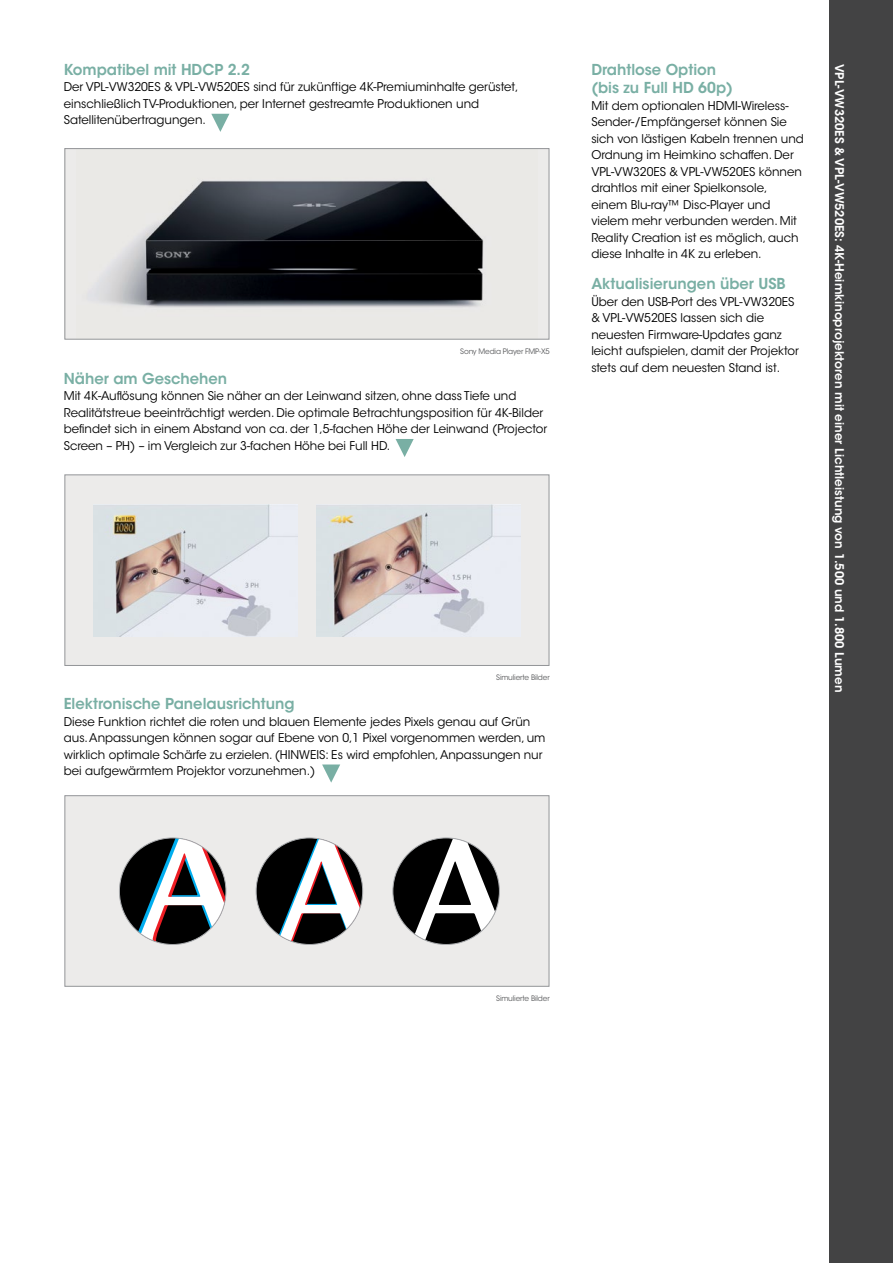
<style>
.page{position:relative;width:893px;height:1263px;background:#fff}
.page>*{position:absolute;margin:0;border:0;box-sizing:border-box;transform-origin:0 0}
.t1{font:600 15px/18px "ITC Avant Garde Std";color:#79afa4}
.t2{font:12px/16.5px "ITC Avant Garde Std";color:#000}
.t3{font:600 12px "ITC Avant Garde Std";color:#fff}
.t4{font:7.5px "ITC Avant Garde Std";letter-spacing:-.02em;color:#58595b}
</style>
<div class="page">
<div style="left:829px;top:0;width:64px;height:1263px;background:#434344"></div>
<svg style="left:211px;top:114px;width:18px;height:18px"></svg>
<svg style="left:396px;top:439px;width:18px;height:18px"></svg>
<svg style="left:322px;top:764px;width:18px;height:19px"></svg>
<div style="left:65px;top:149px;width:484px;height:190px;background:#ecebea"></div>
<img style="left:88px;top:180px;width:396px;height:128px">
<div style="left:64px;top:148px;width:485px;height:192px;border:1px solid #939598"></div>
<div style="left:64px;top:795px;width:485px;height:192px;background:#ecebea;border:1px solid #939598"></div>
<div style="left:64px;top:474px;width:485px;height:192px;background:#ecebea;border:1px solid #939598"></div>
<svg style="left:119px;top:839px;width:107px;height:105px"></svg>
<svg style="left:257px;top:839px;width:106px;height:105px"></svg>
<svg style="left:394px;top:839px;width:105px;height:105px"></svg>
<img style="left:316px;top:505px;width:205px;height:132px">
<img style="left:93px;top:505px;width:205px;height:132px">
<p class="t1" style="left:64px;top:60px;width:188px">Kompatibel mit HDCP 2.2</p>
<p class="t2" style="left:64px;top:79px;width:456px">Der VPL-VW320ES &amp; VPL-VW520ES sind für zukünftige 4K-Premiuminhalte gerüstet, einschließlich TV-Produktionen, per Internet gestreamte Produktionen und<br>Satellitenübertragungen.</p>
<p class="t4" style="left:460px;top:346px;width:91px">Sony Media Player FMP-X5</p>
<p class="t1" style="left:64px;top:369px;width:165px">Näher am Geschehen</p>
<p class="t2" style="left:64px;top:388px;width:485px">Mit 4K-Auflösung können Sie näher an der Leinwand sitzen, ohne dass Tiefe und Realitätstreue beeinträchtigt werden. Die optimale Betrachtungsposition für 4K-Bilder befindet sich in einem Abstand von ca. der 1,5-fachen Höhe der Leinwand (Projector Screen – PH) – im Vergleich zur 3-fachen Höhe bei Full HD.</p>
<p class="t4" style="left:496px;top:673px;width:55px">Simulierte Bilder</p>
<p class="t1" style="left:64px;top:695px;width:232px">Elektronische Panelausrichtung</p>
<p class="t2" style="left:64px;top:713px;width:483px">Diese Funktion richtet die roten und blauen Elemente jedes Pixels genau auf Grün aus. Anpassungen können sogar auf Ebene von 0,1 Pixel vorgenommen werden, um wirklich optimale Schärfe zu erzielen. (HINWEIS: Es wird empfohlen, Anpassungen nur bei aufgewärmtem Projektor vorzunehmen.)</p>
<p class="t1" style="left:591px;top:61px;width:143px">Drahtlose Option (bis zu Full HD 60p)</p>
<p class="t2" style="left:591px;top:97px;width:214px">Mit dem optionalen HDMI-Wireless-Sender-/Empfängerset können Sie sich von lästigen Kabeln trennen und Ordnung im Heimkino schaffen. Der VPL-VW320ES &amp; VPL-VW520ES können drahtlos mit einer Spielkonsole, einem Blu-ray™ Disc-Player und vielem mehr verbunden werden. Mit Reality Creation ist es möglich, auch diese Inhalte in 4K zu erleben.</p>
<p class="t1" style="left:591px;top:275px;width:196px">Aktualisierungen über USB</p>
<p class="t2" style="left:591px;top:293px;width:209px">Über den USB-Port des VPL-VW320ES &amp; VPL-VW520ES lassen sich die neuesten Firmware-Updates ganz leicht aufspielen, damit der Projektor stets auf dem neuesten Stand ist.</p>
<p class="t3" style="left:847px;top:64px;width:630px;rotate:90deg">VPL-VW320ES &amp; VPL-VW520ES: 4K-Heimkinoprojektoren mit einer Lichtleistung von 1.500 und 1.800 Lumen</p>
<p class="t4" style="left:496px;top:993px;width:55px">Simulierte Bilder</p>
</div>
